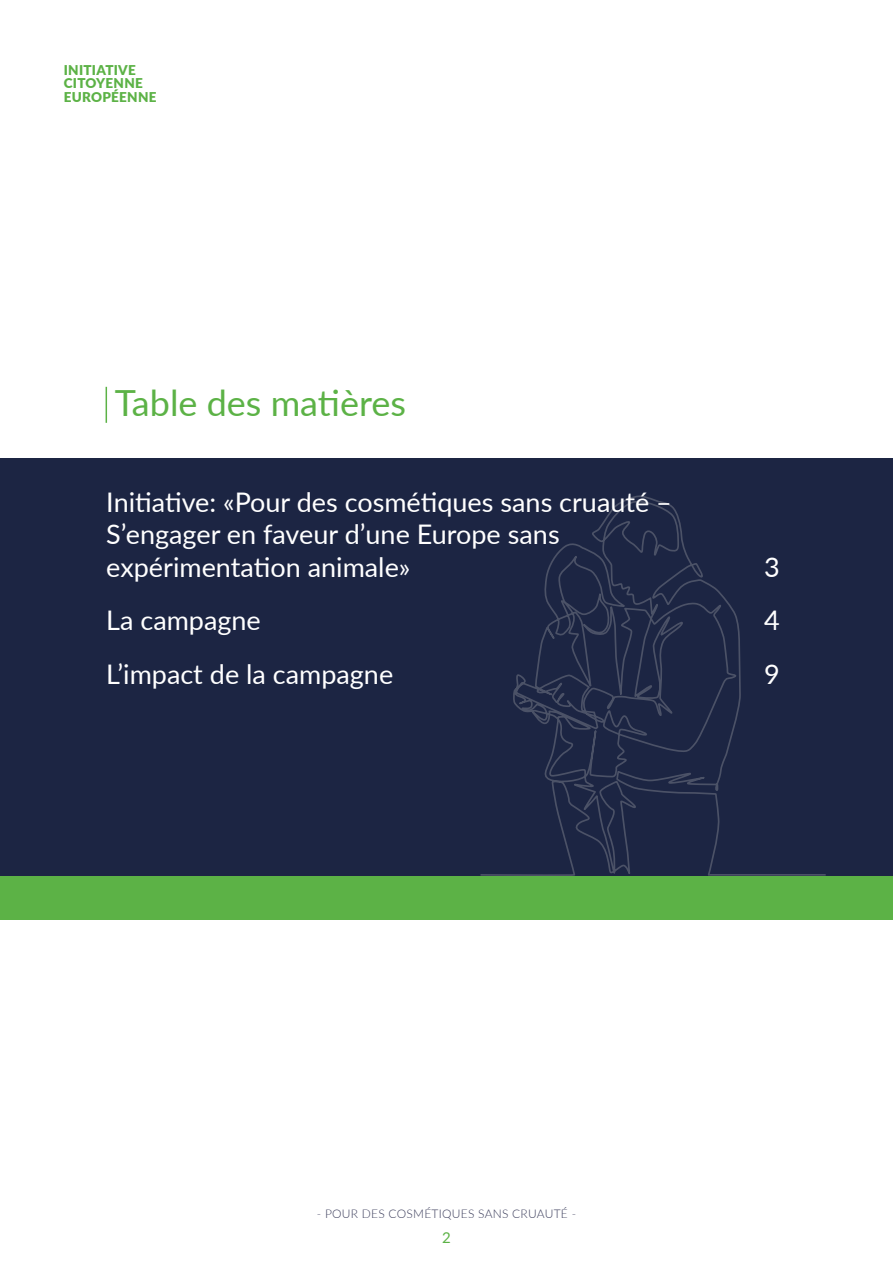
<style>
.page{position:relative;width:893px;height:1263px;background:#fff}
.page>*{position:absolute;margin:0;border:0;box-sizing:border-box;transform-origin:0 0}
.TOC_accent_title{font:36px "Lato";color:#5cb246}
.t1{font:27px/32.4px "Lato";color:#fff}
.t2{font:15px "Lato";color:#5cb246}
.t3{font:900 13.5px/13.5px "Lato";letter-spacing:.02em;color:#5cb246}
.t4{font:300 12px "Lato";letter-spacing:.02em;color:#3c3e5c}
</style>
<div class="page">
<div style="left:0;top:459px;width:893px;height:417px;background:#1c2543"></div>
<svg style="left:480px;top:495px;width:346px;height:381px"></svg>
<div style="left:0;top:876px;width:893px;height:43px;background:#5cb246"></div>
<hr style="left:106px;top:387px;width:1px;height:36px;background:#5cb246">
<p class="t3" style="left:64px;top:62px;width:94px">INITIATIVE<br>CITOYENNE<br>EUROPÉENNE</p>
<p class="TOC_accent_title" style="left:115px;top:377px;width:293px">Table des matières</p>
<p class="t1" style="left:106px;top:485px;width:567px">Initiative: «Pour des cosmétiques sans cruauté –<br>S’engager en faveur d’une Europe sans expérimentation animale»</p>
<p class="t1" style="left:764px;top:550px;width:17px">3</p>
<p class="t1" style="left:106px;top:603px;width:156px">La campagne</p>
<p class="t1" style="left:764px;top:603px;width:17px">4</p>
<p class="t1" style="left:106px;top:657px;width:288px">L’impact de la campagne</p>
<p class="t1" style="left:764px;top:657px;width:17px">9</p>
<p class="t4" style="left:317px;top:1206px;width:261px">- POUR DES COSMÉTIQUES SANS CRUAUTÉ -</p>
<p class="t2" style="left:442px;top:1227px;width:10px">2</p>
</div>
